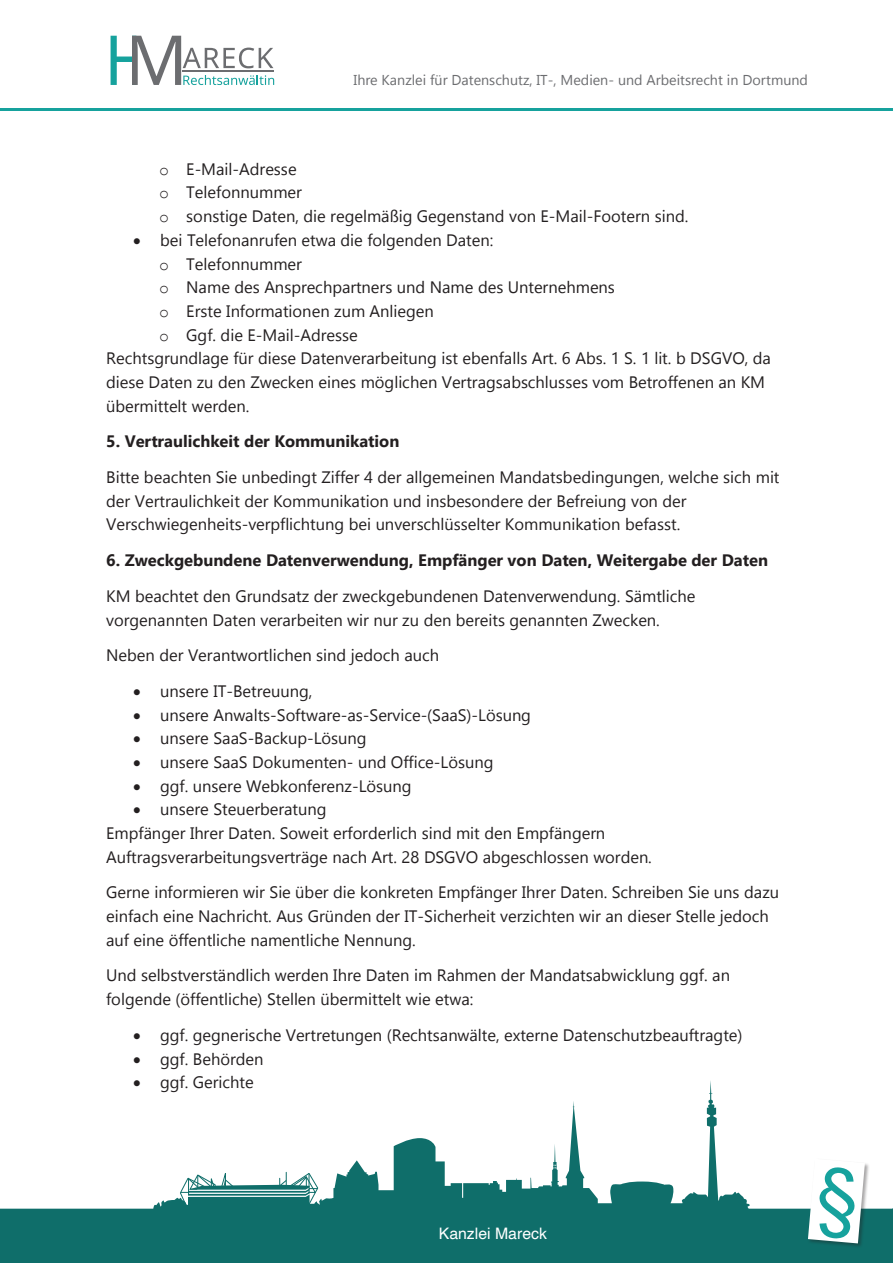
<style>
.page{position:relative;width:893px;height:1263px;background:#fff}
.page>*{position:absolute;margin:0;border:0;box-sizing:border-box;transform-origin:0 0}
.t1{font:16.5px/23.7px "Gadugi";color:#231f20}
.t2{font:700 16.5px "Gadugi";color:#231f20}
.t3{font:15.75px "Helvetica";color:#fff}
.t4{font:14.25px "Gadugi";color:#6c6d70}
.s1{font-family:"Courier New"}
</style>
<div class="page">
<svg style="left:0;top:1081px;width:892px;height:182px"></svg>
<svg style="left:553px;top:1164px;width:3px;height:5px"></svg>
<svg style="left:180px;top:1168px;width:139px;height:41px"></svg>
<div style="left:807px;top:1158px;width:63px;height:90px;background:#231f20;opacity:.4"></div>
<svg style="left:111px;top:36px;width:163px;height:49px"></svg>
<hr style="left:182px;top:70px;width:92px;height:2px;background:#6c6d70">
<svg style="left:892px;top:1208px;width:1px;height:55px"></svg>
<hr style="left:0;top:108px;width:893px;height:3px;background:#16a29d">
<svg style="left:808px;top:1159px;width:57px;height:84px"></svg>
<p class="t4" style="left:354px;top:71px;width:456px">Ihre Kanzlei für Datenschutz, IT-, Medien- und Arbeitsrecht in Dortmund</p>
<p class="t1" style="left:159px;top:157px;width:531px"><span class="s1">o</span> E-Mail-Adresse<br><span class="s1">o</span> Telefonnummer<br><span class="s1">o</span> sonstige Daten, die regelmäßig Gegenstand von E-Mail-Footern sind.</p>
<p class="t1" style="left:133px;top:228px;width:362px">• bei Telefonanrufen etwa die folgenden Daten:</p>
<p class="t1" style="left:159px;top:252px;width:144px"><span class="s1">o</span> Telefonnummer</p>
<p class="t1" style="left:159px;top:275px;width:457px"><span class="s1">o</span> Name des Ansprechpartners und Name des Unternehmens</p>
<p class="t1" style="left:159px;top:299px;width:276px"><span class="s1">o</span> Erste Informationen zum Anliegen</p>
<p class="t1" style="left:159px;top:323px;width:200px"><span class="s1">o</span> Ggf. die E-Mail-Adresse</p>
<p class="t1" style="left:106px;top:346px;width:666px">Rechtsgrundlage für diese Datenverarbeitung ist ebenfalls Art. 6 Abs. 1 S. 1 lit. b DSGVO, da</p>
<p class="t1" style="left:106px;top:370px;width:660px">diese Daten zu den Zwecken eines möglichen Vertragsabschlusses vom Betroffenen an KM</p>
<p class="t1" style="left:106px;top:394px;width:145px">übermittelt werden.</p>
<p class="t2" style="left:106px;top:432px;width:295px">5. Vertraulichkeit der Kommunikation</p>
<p class="t1" style="left:106px;top:465px;width:675px">Bitte beachten Sie unbedingt Ziffer 4 der allgemeinen Mandatsbedingungen, welche sich mit der Vertraulichkeit der Kommunikation und insbesondere der Befreiung von der<br>Verschwiegenheits-verpflichtung bei unverschlüsselter Kommunikation befasst.</p>
<p class="t2" style="left:106px;top:550px;width:663px">6. Zweckgebundene Datenverwendung, Empfänger von Daten, Weitergabe der Daten</p>
<p class="t1" style="left:106px;top:584px;width:591px">KM beachtet den Grundsatz der zweckgebundenen Datenverwendung. Sämtliche vorgenannten Daten verarbeiten wir nur zu den bereits genannten Zwecken.</p>
<p class="t1" style="left:106px;top:643px;width:334px">Neben der Verantwortlichen sind jedoch auch</p>
<p class="t1" style="left:133px;top:679px;width:181px">• unsere IT-Betreuung,</p>
<p class="t1" style="left:133px;top:703px;width:399px">• unsere Anwalts-Software-as-Service-(SaaS)-Lösung</p>
<p class="t1" style="left:133px;top:726px;width:235px">• unsere SaaS-Backup-Lösung</p>
<p class="t1" style="left:133px;top:750px;width:362px">• unsere SaaS Dokumenten- und Office-Lösung</p>
<p class="t1" style="left:133px;top:774px;width:280px">• ggf. unsere Webkonferenz-Lösung</p>
<p class="t1" style="left:106px;top:798px;width:547px;text-indent:27px">• unsere Steuerberatung<br>Empfänger Ihrer Daten. Soweit erforderlich sind mit den Empfängern<br>Auftragsverarbeitungsverträge nach Art. 28 DSGVO abgeschlossen worden.</p>
<p class="t1" style="left:106px;top:881px;width:675px">Gerne informieren wir Sie über die konkreten Empfänger Ihrer Daten. Schreiben Sie uns dazu einfach eine Nachricht. Aus Gründen der IT-Sicherheit verzichten wir an dieser Stelle jedoch auf eine öffentliche namentliche Nennung.</p>
<p class="t1" style="left:106px;top:964px;width:625px">Und selbstverständlich werden Ihre Daten im Rahmen der Mandatsabwicklung ggf. an folgende (öffentliche) Stellen übermittelt wie etwa:</p>
<p class="t1" style="left:133px;top:1023px;width:611px">• ggf. gegnerische Vertretungen (Rechtsanwälte, externe Datenschutzbeauftragte)</p>
<p class="t1" style="left:133px;top:1047px;width:132px">• ggf. Behörden</p>
<p class="t1" style="left:133px;top:1070px;width:122px">• ggf. Gerichte</p>
<p class="t3" style="left:439px;top:1221px;width:110px">Kanzlei Mareck</p>
</div>
